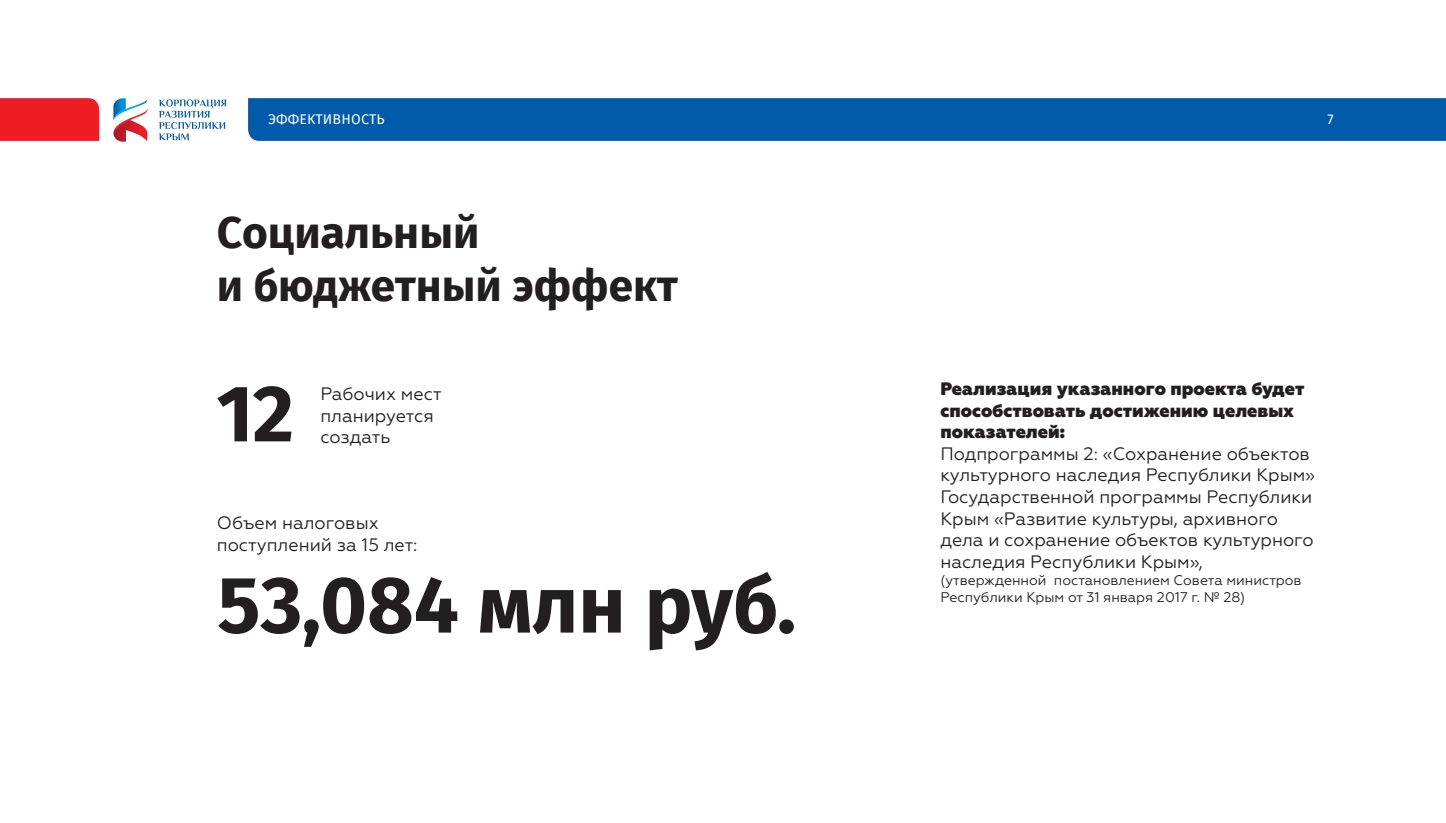
<style>
.page{position:relative;width:1446px;height:823px;background:#fff}
.page>*{position:absolute;margin:0;border:0;box-sizing:border-box;transform-origin:0 0}
.t1{font:700 80px "Fira Sans";color:#231f20}
.t2{font:700 44px/52.8px "Fira Sans";color:#231f20}
.t3{font:18px/21.6px "Geometria";color:#231f20}
.t4{font:800 18px/21.6px "Geometria";color:#231f20}
.t5{font:14px/16.8px "Geometria";color:#231f20}
.t6{font:14px "Fira Sans";letter-spacing:.01em;color:#fff}
</style>
<div class="page">
<svg style="left:113px;top:98px;width:35px;height:44px"></svg>
<svg style="left:159px;top:99px;width:68px;height:41px"></svg>
<div style="left:0;top:98px;width:99px;height:43px;background:#ee1d23"></div>
<div style="left:248px;top:98px;width:1198px;height:43px;background:#015aaa"></div>
<p class="t6" style="left:268px;top:109px;width:118px">ЭФФЕКТИВНОСТЬ</p>
<p class="t6" style="left:1327px;top:109px;width:8px">7</p>
<p class="t2" style="left:217px;top:210px;width:462px">Социальный<br>и бюджетный эффект</p>
<p class="t1" style="left:217px;top:357px;width:79px">12</p>
<p class="t3" style="left:320px;top:383px;width:123px">Рабочих мест планируется создать</p>
<p class="t3" style="left:217px;top:511px;width:202px">Объем налоговых поступлений за 15 лет:</p>
<p class="t1" style="left:217px;top:548px;width:581px">53,084 млн руб.</p>
<p class="t4" style="left:940px;top:378px;width:366px">Реализация указанного проекта будет способствовать достижению целевых показателей:</p>
<p class="t3" style="left:940px;top:442px;width:376px">Подпрограммы 2: «Сохранение объектов культурного наследия Республики Крым»</p>
<p class="t3" style="left:940px;top:485px;width:375px">Государственной программы Республики Крым «Развитие культуры, архивного дела и сохранение объектов культурного наследия Республики Крым»,</p>
<p class="t5" style="left:940px;top:571px;width:363px">(утвержденной постановлением Совета министров<br>Республики Крым от 31 января 2017 г. № 28)</p>
</div>
